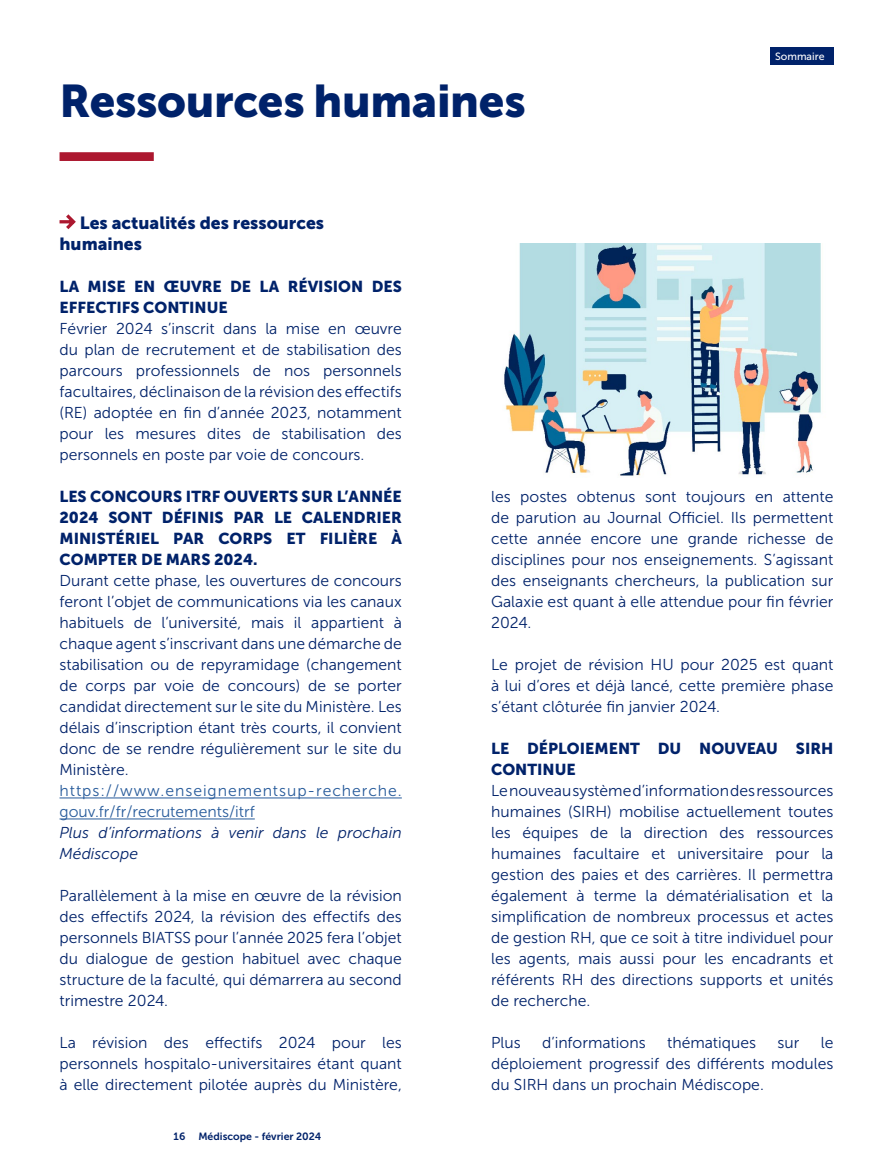
<style>
.page{position:relative;width:893px;height:1171px;background:#fff}
.page>*{position:absolute;margin:0;border:0;box-sizing:border-box;transform-origin:0 0}
.Titre_section__2lign{font:45.5px "Museo Sans 900";letter-spacing:-.01em;color:#00226a}
.Grand_Titre{font:17.5px/21px "Museo Sans 900";color:#00226a}
.Med-_text_courant{font:15.75px/21px "Museo Sans 300";color:#00226a;text-align:justify}
.Med-_text_courant-2{font:15.75px/21px "Museo Sans 900";color:#00226a}
.Med-_text_courant-3{font:15.75px/21px "Museo Sans 300";letter-spacing:.06em;color:#275b9b}
.Med-_text_courant-4{font:italic 15.75px/21px "Museo Sans 300";color:#00226a}
.t1{font:10.5px "Museo Sans 700";color:#00226a}
.t2{font:10.5px "Museo Sans 500";color:#fff}
</style>
<div class="page">
<div style="left:770px;top:47px;width:64px;height:18px;background:#00226a"></div>
<div style="left:60px;top:152px;width:94px;height:9px;background:#ac182f"></div>
<hr style="left:60px;top:797px;width:342px;height:1px;background:#275b9b">
<hr style="left:60px;top:818px;width:195px;height:1px;background:#275b9b">
<svg style="left:59px;top:214px;width:17px;height:16px"></svg>
<img style="left:504px;top:243px;width:317px;height:234px">
<p class="Titre_section__2lign" style="left:60px;top:76px;width:468px">Ressources humaines</p>
<p class="t2" style="left:775px;top:50px;width:51px">Sommaire</p>
<p class="Grand_Titre" style="left:60px;top:212px;width:266px;text-indent:20px">Les actualités des ressources humaines</p>
<p class="Med-_text_courant-2" style="left:60px;top:276px;width:344px">LA MISE EN ŒUVRE DE LA RÉVISION DES<br>EFFECTIFS CONTINUE</p>
<p class="Med-_text_courant" style="left:60px;top:318px;width:344px">Février 2024 s’inscrit dans la mise en œuvre du plan de recrutement et de stabilisation des parcours professionnels de nos personnels facultaires, déclinaison de la révision des effectifs (RE) adoptée en fin d’année 2023, notamment pour les mesures dites de stabilisation des personnels en poste par voie de concours.</p>
<p class="Med-_text_courant-2" style="left:60px;top:486px;width:344px;text-align:justify">LES CONCOURS ITRF OUVERTS SUR L’ANNÉE 2024 SONT DÉFINIS PAR LE CALENDRIER MINISTÉRIEL PAR CORPS ET FILIÈRE À COMPTER DE MARS 2024.</p>
<p class="Med-_text_courant" style="left:60px;top:570px;width:344px">Durant cette phase, les ouvertures de concours feront l’objet de communications via les canaux habituels de l’université, mais il appartient à chaque agent s’inscrivant dans une démarche de stabilisation ou de repyramidage (changement de corps par voie de concours) de se porter candidat directement sur le site du Ministère. Les délais d’inscription étant très courts, il convient donc de se rendre régulièrement sur le site du Ministère.</p>
<p class="Med-_text_courant-3" style="left:60px;top:780px;width:344px">https://www.enseignementsup-recherche. gouv.fr/fr/recrutements/itrf</p>
<p class="Med-_text_courant-4" style="left:60px;top:822px;width:344px">Plus d’informations à venir dans le prochain<br>Médiscope</p>
<p class="Med-_text_courant" style="left:60px;top:885px;width:344px">Parallèlement à la mise en œuvre de la révision des effectifs 2024, la révision des effectifs des personnels BIATSS pour l’année 2025 fera l’objet du dialogue de gestion habituel avec chaque structure de la faculté, qui démarrera au second trimestre 2024.</p>
<p class="Med-_text_courant" style="left:60px;top:1032px;width:344px">La révision des effectifs 2024 pour les personnels hospitalo-universitaires étant quant à elle directement pilotée auprès du Ministère,</p>
<p class="t1" style="left:174px;top:1130px;width:149px">16 Médiscope - février 2024</p>
<p class="Med-_text_courant" style="left:491px;top:486px;width:344px">les postes obtenus sont toujours en attente de parution au Journal Officiel. Ils permettent cette année encore une grande richesse de disciplines pour nos enseignements. S’agissant des enseignants chercheurs, la publication sur Galaxie est quant à elle attendue pour fin février 2024.</p>
<p class="Med-_text_courant" style="left:491px;top:654px;width:344px">Le projet de révision HU pour 2025 est quant à lui d’ores et déjà lancé, cette première phase s’étant clôturée fin janvier 2024.</p>
<p class="Med-_text_courant-2" style="left:491px;top:738px;width:344px">LE DÉPLOIEMENT DU NOUVEAU SIRH<br>CONTINUE</p>
<p class="Med-_text_courant" style="left:491px;top:780px;width:344px">Le nouveau système d’information des ressources humaines (SIRH) mobilise actuellement toutes les équipes de la direction des ressources humaines facultaire et universitaire pour la gestion des paies et des carrières. Il permettra également à terme la dématérialisation et la simplification de nombreux processus et actes de gestion RH, que ce soit à titre individuel pour les agents, mais aussi pour les encadrants et référents RH des directions supports et unités de recherche.</p>
<p class="Med-_text_courant" style="left:491px;top:1032px;width:31px">Plus</p>
<p class="Med-_text_courant" style="left:542px;top:1032px;width:105px">d’informations</p>
<p class="Med-_text_courant" style="left:667px;top:1032px;width:91px">thématiques</p>
<p class="Med-_text_courant" style="left:778px;top:1032px;width:23px">sur</p>
<p class="Med-_text_courant" style="left:491px;top:1032px;width:344px;text-indent:330px">le déploiement progressif des différents modules du SIRH dans un prochain Médiscope.</p>
</div>
